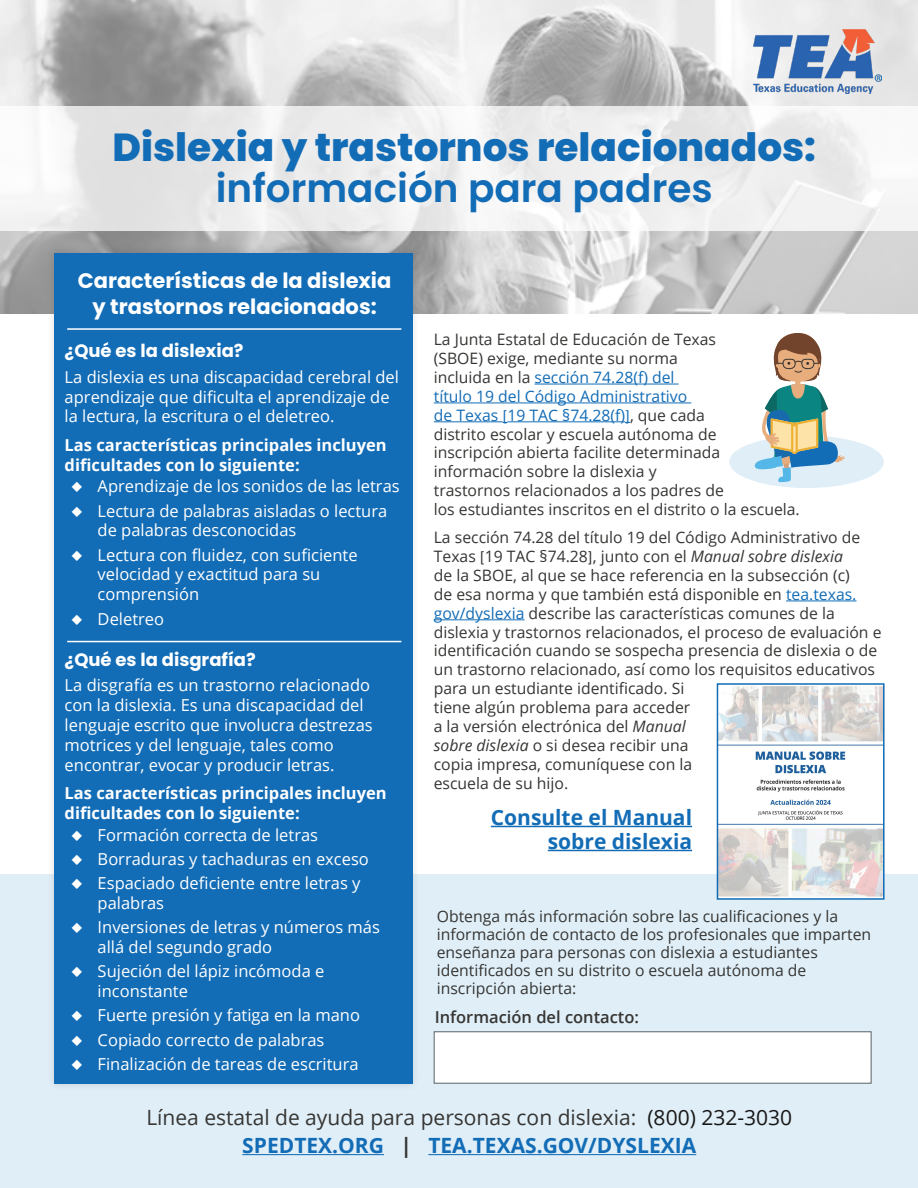
<style>
.page{position:relative;width:918px;height:1188px;background:#fff}
.page>*{position:absolute;margin:0;border:0;box-sizing:border-box;transform-origin:0 0}
.t1{font:800 39px/40.5px "Poppins";color:#126cb6;text-align:center}
.t2{font:700 21px/24px "Open Sans";color:#126cb6;text-align:right}
.t3{font:21px "Open Sans";color:#353533}
.t4{font:700 21px/25.2px "Poppins";color:#fff;text-align:center}
.Heading_3_-_White{font:700 18px "Poppins";color:#fff}
.t5{font:16.5px/19.8px "Open Sans";color:#fff}
.t6{font:700 16.5px/19.8px "Open Sans";color:#fff}
.t7{font:600 16.5px "Open Sans";color:#353533}
.t8{font:15.75px/18.9px "Open Sans";color:#353533}
.s1{font-weight:600}
.s2{color:#126cb6}
.s3{font-family:"Calibri";color:#126cb6}
.s4{font-family:"Calibri"}
.s5{font-style:italic}
.s6{color:#181818}
.s7{color:#353533}
</style>
<div class="page">
<div style="left:0;top:875px;width:918px;height:313px;background:#e0eef7"></div>
<svg style="left:0;top:0;width:918px;height:313px"></svg>
<svg style="left:0;top:106px;width:918px;height:124px;fill:#eee"></svg>
<hr style="left:535px;top:384px;width:144px;height:1px;background:#126cb6">
<hr style="left:434px;top:403px;width:257px;height:1px;background:#126cb6">
<hr style="left:434px;top:421px;width:69px;height:1px;background:#126cb6">
<hr style="left:507px;top:421px;width:118px;height:1px;background:#126cb6">
<hr style="left:786px;top:601px;width:71px;height:1px;background:#126cb6">
<hr style="left:434px;top:619px;width:91px;height:1px;background:#126cb6">
<div style="left:46px;top:244px;width:375px;height:848px;background:#231f20;opacity:.15"></div>
<div style="left:54px;top:253px;width:358px;height:831px;background:#126cb6"></div>
<hr style="left:67px;top:328px;width:334px;height:2px;background:#fff">
<hr style="left:67px;top:641px;width:334px;height:1px;background:#fff">
<img style="left:754px;top:30px;width:128px;height:63px">
<hr style="left:242px;top:1154px;width:142px;height:1px;background:#126cb6">
<hr style="left:428px;top:1154px;width:268px;height:1px;background:#126cb6">
<div style="left:434px;top:1031px;width:438px;height:53px;background:#fff;border:1px solid #596266"></div>
<hr style="left:491px;top:826px;width:201px;height:1px;background:#126cb6">
<hr style="left:548px;top:850px;width:144px;height:1px;background:#126cb6">
<div style="left:729px;top:436px;width:155px;height:52px;background:#e0eef7;border-radius:50%"></div>
<svg style="left:754px;top:333px;width:91px;height:149px"></svg>
<img style="left:720px;top:686px;width:162px;height:211px">
<div style="left:717px;top:683px;width:168px;height:217px;border:2px solid #126cb6"></div>
<h1 class="t1" style="left:112px;top:127px;width:705px">Dislexia y trastornos relacionados: <span class="s1">información para padres</span></h1>
<h2 class="t4" style="left:78px;top:268px;width:315px">Características de la dislexia y trastornos relacionados:</h2>
<p class="Heading_3_-_White" style="left:65px;top:340px;width:180px">¿Qué es la dislexia?</p>
<p class="t5" style="left:65px;top:366px;width:336px">La dislexia es una discapacidad cerebral del aprendizaje que dificulta el aprendizaje de la lectura, la escritura o el deletreo.</p>
<p class="t6" style="left:65px;top:435px;width:324px">Las características principales incluyen dificultades con lo siguiente:</p>
<p class="t5" style="left:71px;top:476px;width:331px">◆ Aprendizaje de los sonidos de las letras</p>
<p class="t5" style="left:98px;top:500px;width:291px;text-indent:-27px">◆ Lectura de palabras aisladas o lectura de palabras desconocidas</p>
<p class="t5" style="left:98px;top:544px;width:262px;text-indent:-27px">◆ Lectura con fluidez, con suficiente velocidad y exactitud para su comprensión</p>
<p class="t5" style="left:71px;top:608px;width:95px">◆ Deletreo</p>
<p class="Heading_3_-_White" style="left:65px;top:649px;width:193px">¿Qué es la disgrafía?</p>
<p class="t5" style="left:65px;top:675px;width:310px">La disgrafía es un trastorno relacionado con la dislexia. Es una discapacidad del lenguaje escrito que involucra destrezas motrices y del lenguaje, tales como encontrar, evocar y producir letras.</p>
<p class="t6" style="left:65px;top:783px;width:324px">Las características principales incluyen dificultades con lo siguiente:</p>
<p class="t5" style="left:71px;top:824px;width:249px">◆ Formación correcta de letras</p>
<p class="t5" style="left:71px;top:849px;width:300px">◆ Borraduras y tachaduras en exceso</p>
<p class="t5" style="left:98px;top:873px;width:264px;text-indent:-27px">◆ Espaciado deficiente entre letras y palabras</p>
<p class="t5" style="left:98px;top:917px;width:284px;text-indent:-27px">◆ Inversiones de letras y números más allá del segundo grado</p>
<p class="t5" style="left:98px;top:961px;width:228px;text-indent:-27px">◆ Sujeción del lápiz incómoda e inconstante</p>
<p class="t5" style="left:71px;top:1005px;width:291px">◆ Fuerte presión y fatiga en la mano</p>
<p class="t5" style="left:71px;top:1029px;width:255px">◆ Copiado correcto de palabras</p>
<p class="t5" style="left:71px;top:1054px;width:290px">◆ Finalización de tareas de escritura</p>
<p class="t8" style="left:434px;top:329px;width:284px">La Junta Estatal de Educación de Texas (SBOE) exige, mediante su norma incluida en la <span class="s2">sección 74.28(f) del</span></p>
<p class="t8" style="left:434px;top:386px;width:368px"><span class="s2">título 19 del Código Administrativo<br>de Texas</span> <span class="s3">[</span><span class="s2">19 TAC §74.28(f)</span><span class="s3">]</span>, que cada<br>distrito escolar y escuela autónoma de inscripción abierta facilite determinada información sobre la dislexia y<br>trastornos relacionados a los padres de<br>los estudiantes inscritos en el distrito o la escuela.</p>
<p class="t8" style="left:434px;top:527px;width:449px">La sección 74.28 del título 19 del Código Administrativo de Texas <span class="s4">[</span>19 TAC §74.28<span class="s4">]</span>, junto con el <span class="s5">Manual sobre dislexia<br></span>de la SBOE, al que se hace referencia en la subsección (c)<br>de esa norma y que también está disponible en <span class="s2">tea.texas. gov/dyslexia</span> describe las características comunes de la dislexia y trastornos relacionados, el proceso de evaluación e identificación cuando se sospecha presencia de dislexia o de un trastorno relacionado, así como los requisitos educativos para un estudiante identificado. Si<br>tiene algún problema para acceder<br>a la versión electrónica del <span class="s5">Manual<br>sobre dislexia</span> o si desea recibir una<br>copia impresa, comuníquese con la<br>escuela de su hijo.</p>
<p class="t2" style="left:491px;top:805px;width:203px">Consulte el Manual sobre dislexia</p>
<p class="t8" style="left:437px;top:907px;width:436px;line-height:18px">Obtenga más información sobre las cualificaciones y la información de contacto de los profesionales que imparten enseñanza para personas con dislexia a estudiantes identificados en su distrito o escuela autónoma de inscripción abierta:</p>
<p class="t7" style="left:435px;top:1005px;width:206px">Información del contacto:</p>
<p class="t3" style="left:146px;top:1103px;width:647px">Línea estatal de ayuda para personas con dislexia: <span class="s6">(800) 232-3030</span></p>
<p class="t2" style="left:242px;top:1133px;width:455px">SPEDTEX.ORG <span class="s7">|</span> TEA.TEXAS.GOV/DYSLEXIA</p>
</div>
